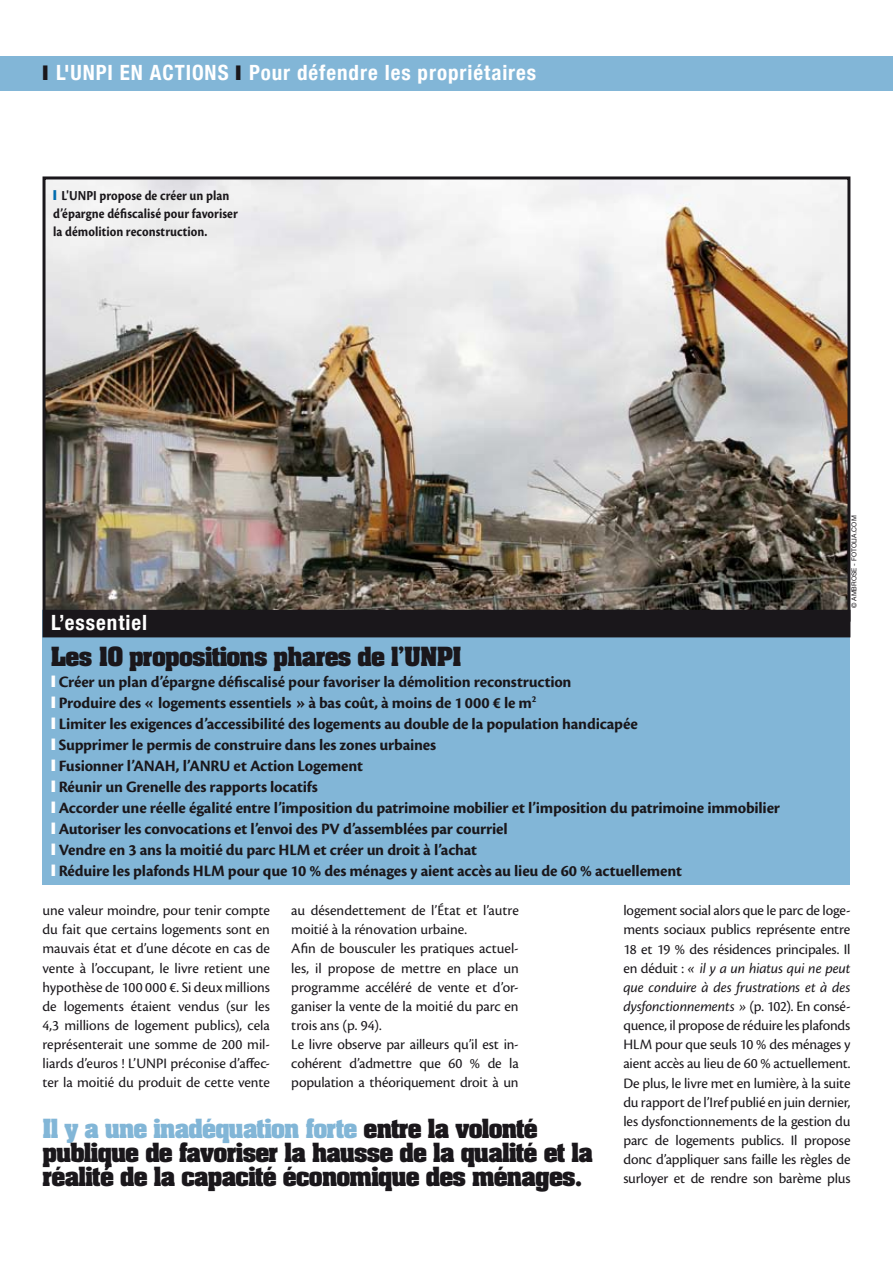
<style>
.page{position:relative;width:893px;height:1263px;background:#fff}
.page>*{position:absolute;margin:0;border:0;box-sizing:border-box;transform-origin:0 0}
.t1{font:700 22.5px/24px "Aachen Std";letter-spacing:-.035em;color:#1a171b}
.t2{font:700 condensed 21px "Helvetica Neue LT Com";letter-spacing:.045em;color:#fff}
.t3{font:700 16.5px/21px "Cronos Pro";letter-spacing:-.015em;color:#1a171b}
.t4{font:15px/19.2px "Cronos Pro";letter-spacing:-.005em;color:#1a171b;text-align:justify}
.t5{font:700 14.25px/18px "Cronos Pro";letter-spacing:.005em;color:#1a171b;scale:.9 1}
.t6{font:6.75px "Helvetica Neue LT Com";color:#1a171b}
.s1{color:#1a171b}
.s2{color:#006caf}
.s3{color:#fff}
.s4{font-style:italic}
.s5{color:#82b6d7}
</style>
<div class="page">
<div style="left:0;top:57px;width:893px;height:34px;background:#82b6d7"></div>
<img style="left:47px;top:180px;width:799px;height:430px">
<div style="left:43px;top:610px;width:807px;height:274px;background:#82b6d7"></div>
<div style="left:43px;top:610px;width:807px;height:27px;background:#1a171b"></div>
<h2 class="t2" style="left:43px;top:60px;width:495px"><span class="s1">❙</span> L'UNPI en actions <span class="s1">❙</span> Pour défendre les propriétaires</h2>
<p class="t5" style="left:53px;top:186px;width:207px"><span class="s2">❙</span> L'UNPI propose de créer un plan d’épargne défiscalisé pour favoriser la démolition reconstruction.</p>
<h2 class="t2" style="left:51px;top:610px;width:98px">L’essentiel</h2>
<h1 class="t1" style="left:51px;top:645px;width:412px">Les 10 propositions phares de l’UNPI</h1>
<p class="t3" style="left:51px;top:671px;width:731px"><span class="s3">❙</span> Créer un plan d’épargne défiscalisé pour favoriser la démolition reconstruction<br><span class="s3">❙</span> Produire des « logements essentiels » à bas coût, à moins de 1000 € le m<sup>2<br></sup><span class="s3">❙</span> Limiter les exigences d’accessibilité des logements au double de la population handicapée<br><span class="s3">❙</span> Supprimer le permis de construire dans les zones urbaines<br><span class="s3">❙</span> Fusionner l’ANAH, l’ANRU et Action Logement<br><span class="s3">❙</span> Réunir un Grenelle des rapports locatifs<br><span class="s3">❙</span> Accorder une réelle égalité entre l’imposition du patrimoine mobilier et l’imposition du patrimoine immobilier <span class="s3">❙</span> Autoriser les convocations et l’envoi des PV d’assemblées par courriel<br><span class="s3">❙</span> Vendre en 3 ans la moitié du parc HLM et créer un droit à l’achat<br><span class="s3">❙</span> Réduire les plafonds HLM pour que 10 % des ménages y aient accès au lieu de 60 % actuellement</p>
<p class="t6" style="left:850px;top:608px;width:93px;rotate:-90deg">© Ambrose - fotolia.com</p>
<p class="t4" style="left:43px;top:901px;width:229px">une valeur moindre, pour tenir compte du fait que certains logements sont en mauvais état et d’une décote en cas de vente à l’occupant, le livre retient une hypothèse de 100 000 €. Si deux millions de logements étaient vendus (sur les 4,3 millions de logement publics), cela représenterait une somme de 200 mil&shy;liards d’euros ! L’UNPI préconise d’affec&shy;ter la moitié du produit de cette vente</p>
<p class="t4" style="left:291px;top:901px;width:229px;text-align:left">au désendettement de l’État et l’autre moitié à la rénovation urbaine.<br>Afin de bousculer les pratiques actuel&shy;les, il propose de mettre en place un programme accéléré de vente et d’or&shy;ganiser la vente de la moitié du parc en trois ans (p. 94).<br>Le livre observe par ailleurs qu’il est in&shy;cohérent d’admettre que 60 % de la population a théoriquement droit à un</p>
<p class="t4" style="left:623px;top:901px;width:229px">logement social alors que le parc de loge&shy;ments sociaux publics représente entre 18 et 19 % des résidences principales. Il en déduit : <span class="s4">« il y a un hiatus qui ne peut que conduire à des frustrations et à des dysfonctionnements »</span> (p. 102). En consé&shy;quence, il propose de réduire les plafonds HLM pour que seuls 10 % des ménages y aient accès au lieu de 60 % actuellement.<br>De plus, le livre met en lumière, à la suite du rapport de l’Iref publié en juin dernier, les dysfonctionnements de la gestion du parc de logements publics. Il propose donc d’appliquer sans faille les règles de surloyer et de rendre son barème plus</p>
<h1 class="t1" style="left:43px;top:1117px;width:552px"><span class="s5">Il y a une inadéquation forte</span> entre la volonté publique de favoriser la hausse de la qualité et la réalité de la capacité économique des ménages.</h1>
</div>
